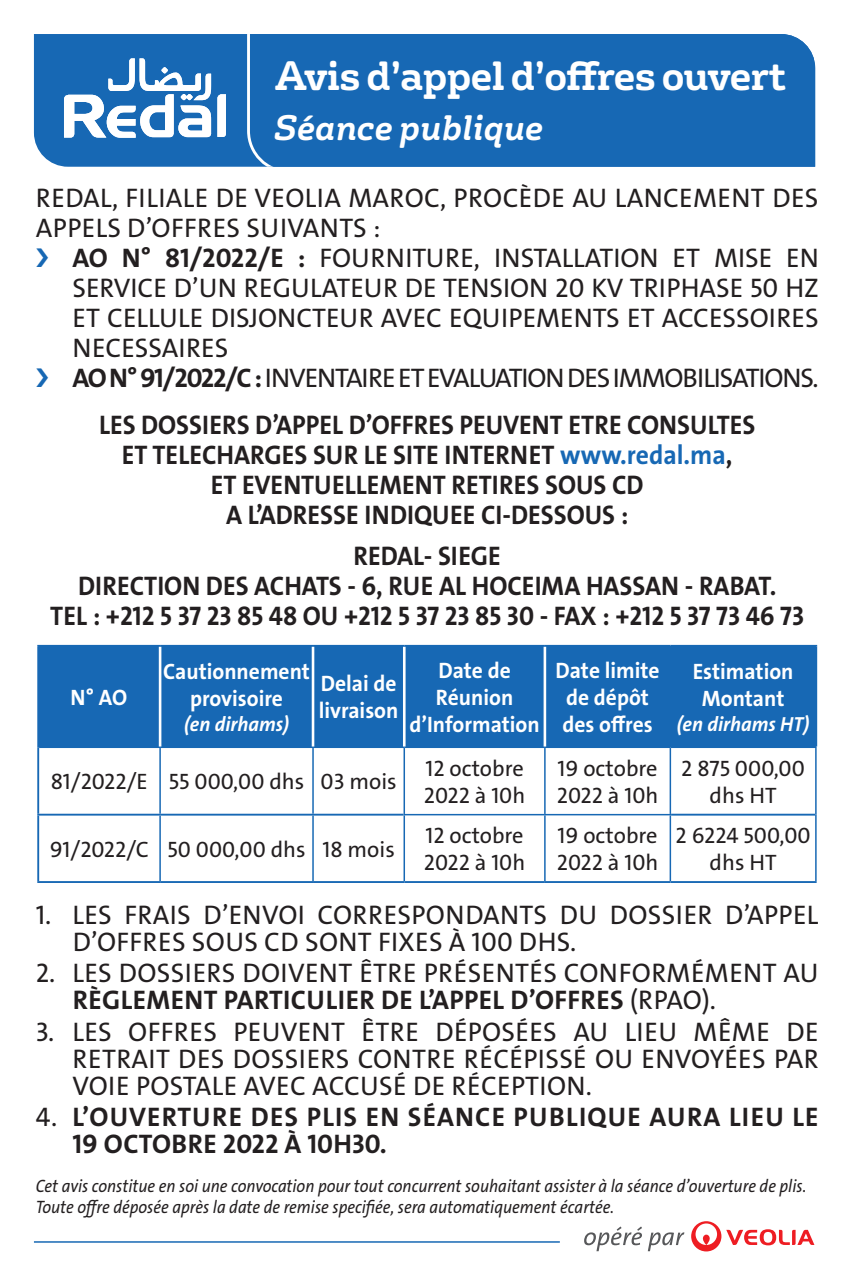
<style>
.page{position:relative;width:851px;height:1276px;background:#fff}
.page>*{position:absolute;margin:0;border:0;box-sizing:border-box;transform-origin:0 0}
.t1{font:700 39.6px "FS Rufus";letter-spacing:-.02em;color:#fff;scale:.93 1}
.t2{font:italic 700 34.5px "FS Rufus";color:#fff;scale:.93 1}
.t3{font:27px/30px "The Sans Veolia W5 Pla";letter-spacing:.01em;color:#231f20}
.t4{font:27px/30px "The Sans Veolia W7 Bld";color:#231f20;text-align:center;scale:.95 1}
.t5{font:27px/27px "The Sans Veolia W7 Bld";letter-spacing:.045em;color:#231f20}
.t6{font:27px "The Sans Veolia W7 Bld";color:#231f20}
.t7{font:22.5px/27px "The Sans Veolia W5 Pla";color:#231f20}
.t8{font:22.5px/27px "The Sans Veolia W7 Bld";color:#fff;text-align:center;scale:.96 1}
.t9{font:20.4px "The Sans Veolia W7 Bld It";color:#fff;scale:.96 1}
.t10{font:18px/21.6px "The Sans Veolia W5 Pla It";color:#231f20;scale:.9 1}
.s1{font-family:"The Sans Veolia W7 Bld"}
.s2{color:#1768b4}
.s3{font-family:"The Sans Veolia W5 Pla"}
</style>
<div class="page">
<svg style="left:584px;top:1226px;width:100px;height:25px"></svg>
<svg style="left:691px;top:1221px;width:123px;height:30px"></svg>
<div style="left:39px;top:647px;width:775px;height:99px;background:#1768b4"></div>
<hr style="left:37px;top:645px;width:123px;height:2px;background:#1768b4">
<hr style="left:37px;top:647px;width:2px;height:100px;background:#1768b4">
<hr style="left:160px;top:645px;width:153px;height:2px;background:#1768b4">
<hr style="left:313px;top:645px;width:91px;height:2px;background:#1768b4">
<hr style="left:404px;top:645px;width:141px;height:2px;background:#1768b4">
<hr style="left:545px;top:645px;width:125px;height:2px;background:#1768b4">
<hr style="left:670px;top:645px;width:147px;height:2px;background:#1768b4">
<hr style="left:37px;top:747px;width:2px;height:66px;background:#1768b4">
<hr style="left:37px;top:813px;width:123px;height:2px;background:#1768b4">
<hr style="left:37px;top:815px;width:2px;height:66px;background:#1768b4">
<hr style="left:160px;top:813px;width:153px;height:2px;background:#1768b4">
<hr style="left:313px;top:813px;width:90px;height:2px;background:#1768b4">
<hr style="left:671px;top:813px;width:144px;height:2px;background:#1768b4">
<hr style="left:37px;top:881px;width:123px;height:2px;background:#1768b4">
<hr style="left:160px;top:881px;width:153px;height:2px;background:#1768b4">
<hr style="left:313px;top:881px;width:91px;height:2px;background:#1768b4">
<hr style="left:404px;top:881px;width:141px;height:2px;background:#1768b4">
<hr style="left:545px;top:881px;width:125px;height:2px;background:#1768b4">
<hr style="left:670px;top:881px;width:146px;height:2px;background:#1768b4">
<hr style="left:669px;top:647px;width:2px;height:99px;background:#1768b4">
<hr style="left:814px;top:647px;width:3px;height:99px;background:#1768b4">
<hr style="left:39px;top:746px;width:121px;height:2px;background:#1768b4">
<hr style="left:160px;top:746px;width:153px;height:2px;background:#1768b4">
<hr style="left:159px;top:748px;width:2px;height:65px;background:#1768b4">
<hr style="left:313px;top:746px;width:91px;height:2px;background:#1768b4">
<hr style="left:312px;top:748px;width:2px;height:65px;background:#1768b4">
<hr style="left:404px;top:746px;width:141px;height:2px;background:#1768b4">
<hr style="left:403px;top:748px;width:2px;height:66px;background:#1768b4">
<hr style="left:545px;top:746px;width:125px;height:2px;background:#1768b4">
<hr style="left:544px;top:748px;width:1px;height:66px;background:#1768b4">
<hr style="left:670px;top:746px;width:146px;height:2px;background:#1768b4">
<hr style="left:669px;top:748px;width:2px;height:66px;background:#1768b4">
<hr style="left:815px;top:748px;width:1px;height:66px;background:#1768b4">
<hr style="left:159px;top:815px;width:2px;height:66px;background:#1768b4">
<hr style="left:312px;top:815px;width:2px;height:66px;background:#1768b4">
<hr style="left:403px;top:814px;width:142px;height:1px;background:#1768b4">
<hr style="left:403px;top:815px;width:2px;height:66px;background:#1768b4">
<hr style="left:545px;top:814px;width:126px;height:1px;background:#1768b4">
<hr style="left:544px;top:815px;width:1px;height:66px;background:#1768b4">
<hr style="left:669px;top:815px;width:2px;height:66px;background:#1768b4">
<hr style="left:815px;top:814px;width:1px;height:67px;background:#1768b4">
<hr style="left:159px;top:647px;width:2px;height:99px;background:#fff">
<hr style="left:312px;top:647px;width:2px;height:99px;background:#fff">
<hr style="left:403px;top:647px;width:2px;height:99px;background:#fff">
<hr style="left:543px;top:647px;width:3px;height:99px;background:#fff">
<div style="left:34px;top:34px;width:211px;height:133px;background:#1768b4"></div>
<div style="left:245px;top:34px;width:570px;height:133px;background:#1768b4"></div>
<hr style="left:34px;top:1241px;width:525px;height:1px;background:#1768b4">
<svg style="left:64px;top:58px;width:162px;height:80px"></svg>
<h1 class="t1" style="left:274px;top:42px;width:552px">Avis d’appel d’offres ouvert</h1>
<p class="t2" style="left:274px;top:97px;width:291px">Séance publique</p>
<p class="t3" style="left:36px;top:183px;width:784px">REDAL, FILIALE DE VEOLIA MAROC, PROCÈDE AU LANCEMENT DES<br>APPELS D’OFFRES SUIVANTS :</p>
<p class="t3" style="left:72px;top:243px;width:747px"><span class="s1">AO N° 81/2022/E :</span> FOURNITURE, INSTALLATION ET MISE EN SERVICE D’UN REGULATEUR DE TENSION 20 KV TRIPHASE 50 HZ ET CELLULE DISJONCTEUR AVEC EQUIPEMENTS ET ACCESSOIRES NECESSAIRES<br><span class="s1">AO N° 91/2022/C :</span> INVENTAIRE ET EVALUATION DES IMMOBILISATIONS.</p>
<p class="t4" style="left:99px;top:410px;width:692px">LES DOSSIERS D’APPEL D’OFFRES PEUVENT ETRE CONSULTES ET TELECHARGES SUR LE SITE INTERNET <span class="s2">www.redal.ma</span>,<br>ET EVENTUELLEMENT RETIRES SOUS CD<br>A L’ADRESSE INDIQUEE CI-DESSOUS :</p>
<p class="t4" style="left:50px;top:540px;width:794px">REDAL- SIEGE<br>DIRECTION DES ACHATS - 6, RUE AL HOCEIMA HASSAN - RABAT.<br>TEL : +212 5 37 23 85 48 OU +212 5 37 23 85 30 - FAX : +212 5 37 73 46 73</p>
<p class="t8" style="left:70px;top:684px;width:61px">N° AO</p>
<p class="t8" style="left:163px;top:658px;width:154px">Cautionnement provisoire</p>
<p class="t9" style="left:184px;top:710px;width:111px">(en dirhams)</p>
<p class="t8" style="left:319px;top:670px;width:84px;text-align:left">Delai de livraison</p>
<p class="t7" style="left:51px;top:768px;width:347px">81/2022/E 55 000,00 dhs 03 mois</p>
<p class="t8" style="left:409px;top:657px;width:137px">Date de<br>Réunion d’Information</p>
<p class="t8" style="left:555px;top:657px;width:110px">Date limite de dépôt des offres</p>
<p class="t8" style="left:692px;top:658px;width:107px">Estimation<br>Montant</p>
<p class="t9" style="left:676px;top:710px;width:140px">(en dirhams HT)</p>
<p class="t7" style="left:424px;top:755px;width:103px">12 octobre<br>2022 à 10h</p>
<p class="t7" style="left:557px;top:755px;width:103px">19 octobre<br>2022 à 10h</p>
<p class="t7" style="left:681px;top:755px;width:125px;text-align:center">2 875 000,00 dhs HT</p>
<p class="t7" style="left:424px;top:822px;width:103px">12 octobre<br>2022 à 10h</p>
<p class="t7" style="left:557px;top:822px;width:103px">19 octobre<br>2022 à 10h</p>
<p class="t7" style="left:675px;top:822px;width:136px;text-align:center">2 6224 500,00 dhs HT</p>
<p class="t3" style="left:73px;top:901px;width:747px;line-height:27px;text-indent:-37px">1. LES FRAIS D’ENVOI CORRESPONDANTS DU DOSSIER D’APPEL<br>D’OFFRES SOUS CD SONT FIXES À 100 DHS.</p>
<p class="t3" style="left:36px;top:958px;width:784px">2. LES DOSSIERS DOIVENT ÊTRE PRÉSENTÉS CONFORMÉMENT AU</p>
<p class="t6" style="left:73px;top:982px;width:644px">RÈGLEMENT PARTICULIER DE L’APPEL D’OFFRES <span class="s3">(RPAO).</span></p>
<p class="t3" style="left:73px;top:1018px;width:747px;line-height:27px;text-align:justify;text-indent:-37px">3. LES OFFRES PEUVENT ÊTRE DÉPOSÉES AU LIEU MÊME DE RETRAIT DES DOSSIERS CONTRE RÉCÉPISSÉ OU ENVOYÉES PAR VOIE POSTALE AVEC ACCUSÉ DE RÉCEPTION.</p>
<p class="t5" style="left:72px;top:1103px;width:747px;text-indent:-37px"><span class="s3">4.</span> L’OUVERTURE DES PLIS EN SÉANCE PUBLIQUE AURA LIEU LE<br>19 OCTOBRE 2022 À 10H30.</p>
<p class="t10" style="left:36px;top:1175px;width:857px">Cet avis constitue en soi une convocation pour tout concurrent souhaitant assister à la séance d’ouverture de plis.<br>Toute offre déposée après la date de remise specifiée, sera automatiquement écartée.</p>
<p class="t7" style="left:50px;top:835px;width:346px">91/2022/C 50 000,00 dhs 18 mois</p>
</div>
